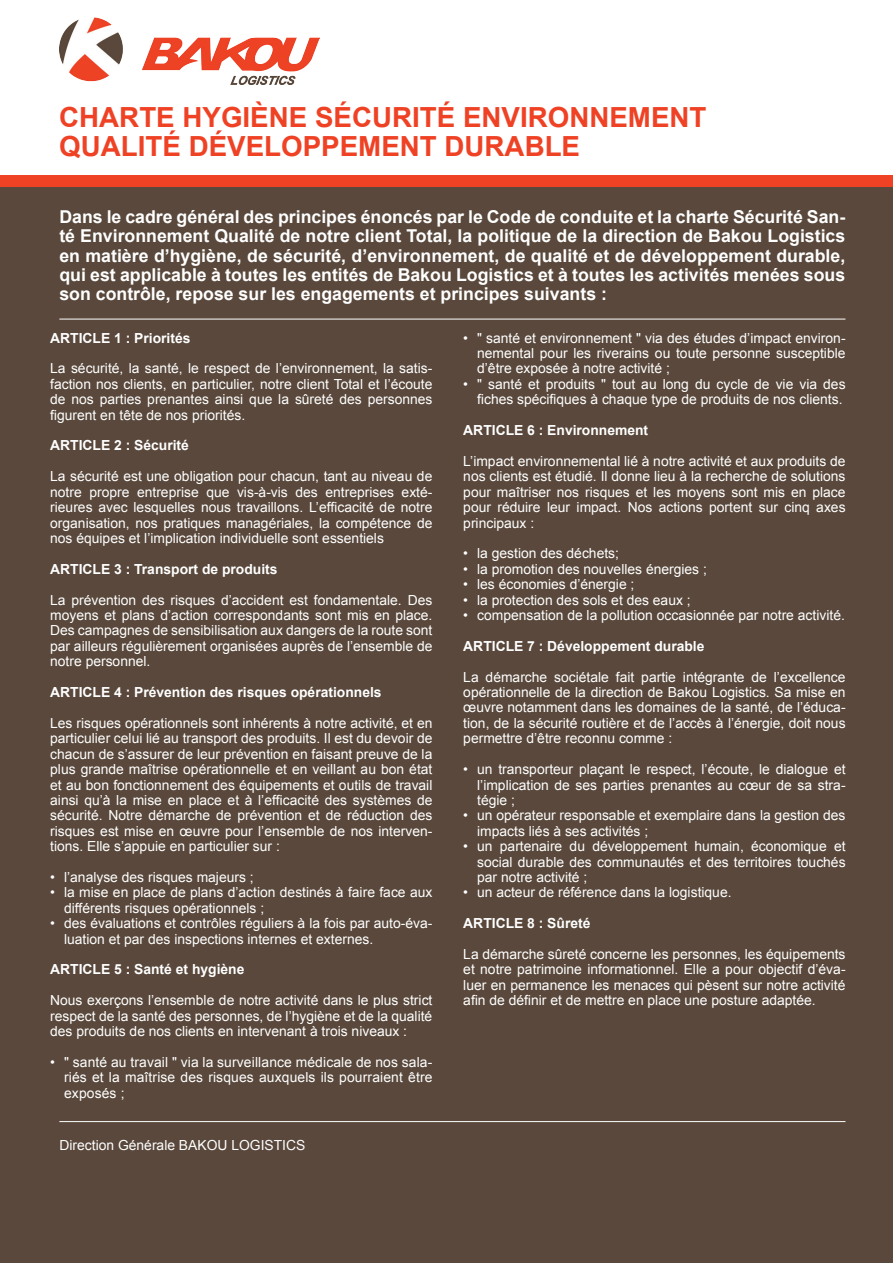
<style>
.page{position:relative;width:893px;height:1263px;background:#fff}
.page>*{position:absolute;margin:0;border:0;box-sizing:border-box;transform-origin:0 0}
.t1{font:700 27.75px "Arial";color:#ef4225}
.t2{font:700 17.7px/19.2px "Arial";color:#fff;text-align:justify}
.t3{font:13.8px/15.5px "Arial";color:#fff;text-align:justify}
.t4{font:700 13.8px "Arial";color:#fff}
</style>
<div class="page">
<div style="left:0;top:187px;width:893px;height:1076px;background:#59483b"></div>
<img style="left:59px;top:17px;width:261px;height:68px">
<hr style="left:59px;top:319px;width:786px;height:1px;background:#fff">
<hr style="left:59px;top:1121px;width:786px;height:1px;background:#fff">
<p class="t1" style="left:59px;top:99px;width:649px">CHARTE HYGIÈNE SÉCURITÉ ENVIRONNEMENT</p>
<p class="t1" style="left:59px;top:128px;width:522px">QUALITÉ DÉVELOPPEMENT DURABLE</p>
<p class="t2" style="left:59px;top:208px;width:787px">Dans le cadre général des principes énoncés par le Code de conduite et la charte Sécurité San&shy;té Environnement Qualité de notre client Total, la politique de la direction de Bakou Logistics en matière d’hygiène, de sécurité, d’environnement, de qualité et de développement durable, qui est applicable à toutes les entités de Bakou Logistics et à toutes les activités menées sous son contrôle, repose sur les engagements et principes suivants :</p>
<p class="t4" style="left:50px;top:329px;width:142px">ARTICLE 1 : Priorités</p>
<p class="t3" style="left:50px;top:361px;width:384px">La sécurité, la santé, le respect de l’environnement, la satis&shy;faction nos clients, en particulier, notre client Total et l’écoute de nos parties prenantes ainsi que la sûreté des personnes figurent en tête de nos priorités.</p>
<p class="t4" style="left:50px;top:436px;width:140px">ARTICLE 2 : Sécurité</p>
<p class="t3" style="left:50px;top:469px;width:384px">La sécurité est une obligation pour chacun, tant au niveau de notre propre entreprise que vis-à-vis des entreprises exté&shy;rieures avec lesquelles nous travaillons. L’efficacité de notre organisation, nos pratiques managériales, la compétence de nos équipes et l’implication individuelle sont essentiels</p>
<p class="t4" style="left:50px;top:560px;width:229px">ARTICLE 3 : Transport de produits</p>
<p class="t3" style="left:50px;top:592px;width:384px">La prévention des risques d’accident est fondamentale. Des moyens et plans d’action correspondants sont mis en place.<br>Des campagnes de sensibilisation aux dangers de la route sont par ailleurs régulièrement organisées auprès de l’ensemble de notre personnel.</p>
<p class="t4" style="left:50px;top:683px;width:333px">ARTICLE 4 : Prévention des risques opérationnels</p>
<p class="t3" style="left:50px;top:715px;width:384px">Les risques opérationnels sont inhérents à notre activité, et en particulier celui lié au transport des produits. Il est du devoir de chacun de s’assurer de leur prévention en faisant preuve de la plus grande maîtrise opérationnelle et en veillant au bon état et au bon fonctionnement des équipements et outils de travail ainsi qu’à la mise en place et à l’efficacité des systèmes de sécurité. Notre démarche de prévention et de réduction des risques est mise en œuvre pour l’ensemble de nos interven&shy;tions. Elle s’appuie en particulier sur :</p>
<p class="t3" style="left:50px;top:869px;width:205px">• l’analyse des risques majeurs ;</p>
<p class="t3" style="left:64px;top:885px;width:370px;text-indent:-14px">• la mise en place de plans d’action destinés à faire face aux différents risques opérationnels ;</p>
<p class="t3" style="left:64px;top:916px;width:370px;text-indent:-14px">• des évaluations et contrôles réguliers à la fois par auto-éva&shy;luation et par des inspections internes et externes.</p>
<p class="t4" style="left:50px;top:960px;width:196px">ARTICLE 5 : Santé et hygiène</p>
<p class="t3" style="left:50px;top:993px;width:384px">Nous exerçons l’ensemble de notre activité dans le plus strict respect de la santé des personnes, de l’hygiène et de la qualité des produits de nos clients en intervenant à trois niveaux :</p>
<p class="t3" style="left:64px;top:1054px;width:370px;text-indent:-14px">• " santé au travail " via la surveillance médicale de nos sala&shy;riés et la maîtrise des risques auxquels ils pourraient être exposés ;</p>
<p class="t3" style="left:60px;top:1137px;width:247px">Direction Générale BAKOU LOGISTICS</p>
<p class="t3" style="left:477px;top:330px;width:370px;text-indent:-14px">• " santé et environnement " via des études d’impact environ&shy;nemental pour les riverains ou toute personne susceptible d’être exposée à notre activité ;</p>
<p class="t3" style="left:463px;top:376px;width:384px;text-align:right">• " santé et produits " tout au long du cycle de vie via des fiches spécifiques à chaque type de produits de nos clients.</p>
<p class="t4" style="left:463px;top:421px;width:186px">ARTICLE 6 : Environnement</p>
<p class="t3" style="left:463px;top:453px;width:384px">L’impact environnemental lié à notre activité et aux produits de nos clients est étudié. Il donne lieu à la recherche de solutions pour maîtriser nos risques et les moyens sont mis en place pour réduire leur impact. Nos actions portent sur cinq axes principaux :</p>
<p class="t3" style="left:463px;top:546px;width:157px">• la gestion des déchets;</p>
<p class="t3" style="left:463px;top:561px;width:245px">• la promotion des nouvelles énergies ;</p>
<p class="t3" style="left:463px;top:577px;width:173px">• les économies d’énergie ;</p>
<p class="t3" style="left:463px;top:592px;width:229px">• la protection des sols et des eaux ;</p>
<p class="t3" style="left:463px;top:608px;width:383px">• compensation de la pollution occasionnée par notre activité.</p>
<p class="t4" style="left:463px;top:637px;width:243px">ARTICLE 7 : Développement durable</p>
<p class="t3" style="left:463px;top:669px;width:384px">La démarche sociétale fait partie intégrante de l’excellence opérationnelle de la direction de Bakou Logistics. Sa mise en œuvre notamment dans les domaines de la santé, de l’éduca&shy;tion, de la sécurité routière et de l’accès à l’énergie, doit nous permettre d’être reconnu comme :</p>
<p class="t3" style="left:477px;top:762px;width:370px;text-indent:-14px">• un transporteur plaçant le respect, l’écoute, le dialogue et l’implication de ses parties prenantes au cœur de sa stra&shy;tégie ;</p>
<p class="t3" style="left:477px;top:808px;width:370px;text-indent:-14px">• un opérateur responsable et exemplaire dans la gestion des impacts liés à ses activités ;</p>
<p class="t3" style="left:477px;top:839px;width:370px;text-indent:-14px">• un partenaire du développement humain, économique et social durable des communautés et des territoires touchés par notre activité ;</p>
<p class="t3" style="left:463px;top:885px;width:270px">• un acteur de référence dans la logistique.</p>
<p class="t4" style="left:463px;top:914px;width:129px">ARTICLE 8 : Sûreté</p>
<p class="t3" style="left:463px;top:947px;width:384px">La démarche sûreté concerne les personnes, les équipements et notre patrimoine informationnel. Elle a pour objectif d’éva&shy;luer en permanence les menaces qui pèsent sur notre activité afin de définir et de mettre en place une posture adaptée.</p>
</div>
